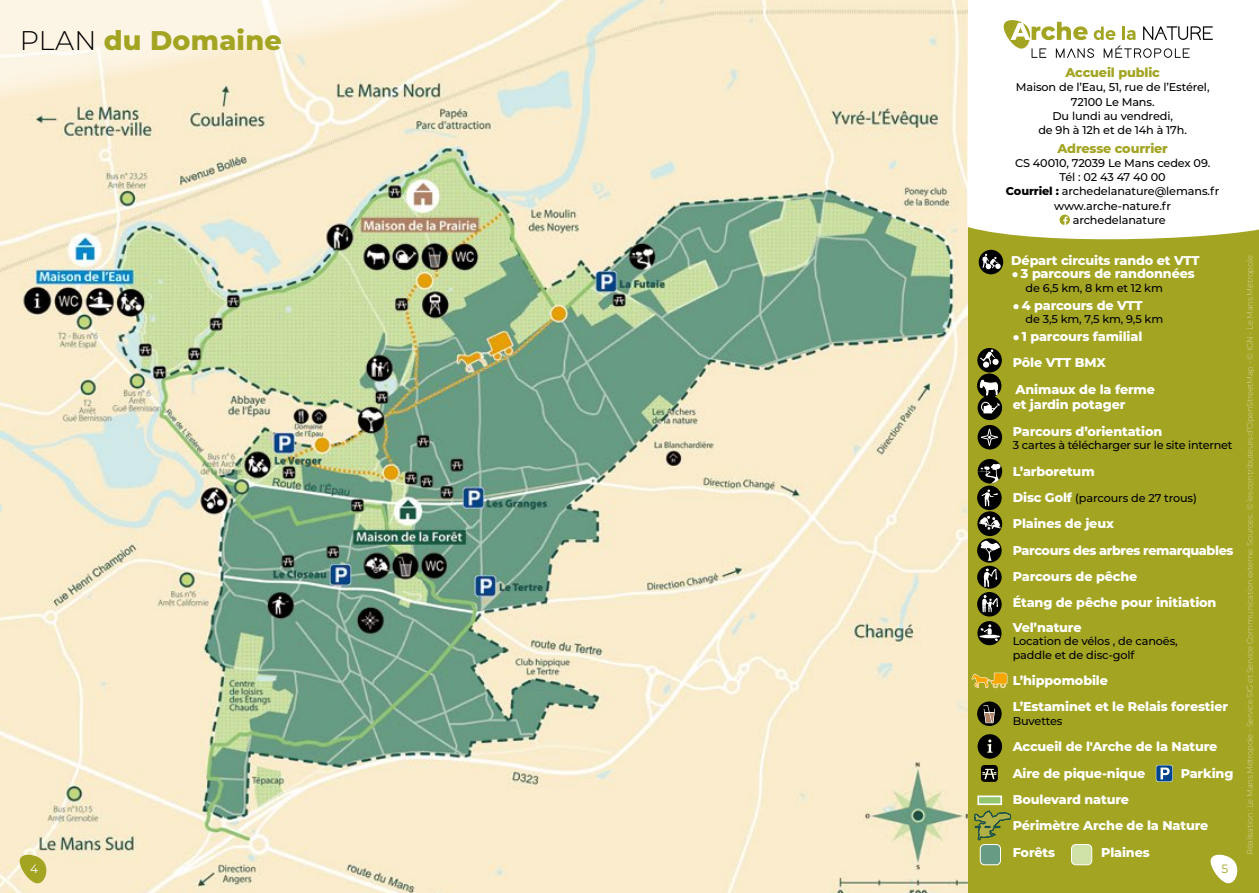
<style>
.page{position:relative;width:1259px;height:893px;background:#fff}
.page>*{position:absolute;margin:0;border:0;box-sizing:border-box;transform-origin:0 0}
.t1{font:800 27px "Montserrat";letter-spacing:.01em;color:#a2a422}
.t2{font:800 12.75px/26.4px "Montserrat";letter-spacing:-.01em;color:#fff}
.t3{font:800 12.75px "Montserrat";letter-spacing:-.01em;color:#a2a422}
.t4{font:12px "Montserrat";color:#fff}
.t5{font:12px "Montserrat";color:#a2a422}
.t6{font:500 11.25px/14.2px "Montserrat";letter-spacing:-.01em;color:#000}
.t7{font:300 8.25px "Montserrat";letter-spacing:-.03em;color:#d7d49f}
.s1{font-weight:300;color:#000}
.s2{font-weight:800}
.s3{font-weight:800;font-size:12.75px;color:#fff}
</style>
<div class="page">
<img style="left:0;top:0;width:968px;height:893px">
<div style="left:968px;top:203px;width:291px;height:690px;background:#a2a422"></div>
<svg style="left:967px;top:0;width:292px;height:248px"></svg>
<svg style="left:20px;top:855px;width:27px;height:29px"></svg>
<svg style="left:0;top:0;width:479px;height:115px;background:#f8edd5"></svg>
<svg style="left:1210px;top:854px;width:27px;height:30px"></svg>
<svg style="left:978px;top:250px;width:25px;height:24px"></svg>
<svg style="left:982px;top:254px;width:18px;height:15px"></svg>
<div style="left:977px;top:348px;width:25px;height:24px;background:#000;border-radius:50%"></div>
<div style="left:982px;top:361px;width:7px;height:7px;background:#fff;border-radius:50%"></div>
<div style="left:992px;top:359px;width:7px;height:6px;background:#fff;border-radius:50%"></div>
<svg style="left:980px;top:349px;width:15px;height:15px"></svg>
<svg style="left:977px;top:373px;width:24px;height:25px"></svg>
<svg style="left:980px;top:376px;width:18px;height:19px"></svg>
<div style="left:977px;top:396px;width:25px;height:24px;background:#000;border-radius:50%"></div>
<div style="left:981px;top:402px;width:9px;height:10px;border:1px solid #fff;border-radius:50%"></div>
<svg style="left:983px;top:403px;width:17px;height:10px"></svg>
<div style="left:977px;top:425px;width:25px;height:24px;background:#000;border-radius:50%"></div>
<svg style="left:980px;top:428px;width:18px;height:18px"></svg>
<div style="left:977px;top:459px;width:25px;height:24px;background:#000;border-radius:50%"></div>
<svg style="left:977px;top:463px;width:23px;height:20px"></svg>
<div style="left:977px;top:486px;width:24px;height:24px;background:#000;border-radius:50%"></div>
<svg style="left:981px;top:489px;width:16px;height:17px"></svg>
<div style="left:977px;top:511px;width:25px;height:25px;background:#000;border-radius:50%"></div>
<svg style="left:979px;top:516px;width:21px;height:14px"></svg>
<svg style="left:977px;top:538px;width:24px;height:25px"></svg>
<svg style="left:980px;top:540px;width:20px;height:21px"></svg>
<div style="left:977px;top:566px;width:24px;height:23px;background:#000;border-radius:50%"></div>
<svg style="left:983px;top:568px;width:14px;height:19px"></svg>
<div style="left:977px;top:592px;width:24px;height:24px;background:#000;border-radius:50%"></div>
<svg style="left:982px;top:595px;width:16px;height:17px"></svg>
<div style="left:977px;top:621px;width:24px;height:24px;background:#000;border-radius:50%"></div>
<svg style="left:979px;top:624px;width:21px;height:17px"></svg>
<svg style="left:971px;top:673px;width:36px;height:15px"></svg>
<div style="left:977px;top:701px;width:24px;height:25px;background:#000;border-radius:50%"></div>
<svg style="left:983px;top:705px;width:12px;height:18px"></svg>
<svg style="left:977px;top:734px;width:25px;height:25px"></svg>
<svg style="left:981px;top:765px;width:17px;height:17px"></svg>
<div style="left:1155px;top:765px;width:17px;height:17px;background:#c6d0c2;border-radius:3px"></div>
<svg style="left:1156px;top:765px;width:16px;height:16px"></svg>
<svg style="left:1160px;top:768px;width:9px;height:11px"></svg>
<div style="left:980px;top:844px;width:20px;height:21px;background:#679b83;border-radius:4px"></div>
<div style="left:979px;top:844px;width:22px;height:21px;border:1px solid #fff;border-radius:4px"></div>
<div style="left:1071px;top:844px;width:20px;height:21px;background:#cfe1a6;border-radius:4px"></div>
<div style="left:1071px;top:844px;width:21px;height:21px;border:1px solid #fff;border-radius:4px"></div>
<svg style="left:1059px;top:215px;width:11px;height:10px"></svg>
<svg style="left:1001px;top:19px;width:211px;height:39px"></svg>
<svg style="left:974px;top:795px;width:36px;height:45px"></svg>
<h1 class="t1" style="left:20px;top:20px;width:264px"><span class="s1">PLAN</span> du Domaine</h1>
<p class="t3" style="left:1065px;top:63px;width:96px">Accueil public</p>
<p class="t6" style="left:1015px;top:80px;width:195px;text-align:center">Maison de l’Eau, 51, rue de l’Estérel,<br>72100 Le Mans.<br>Du lundi au vendredi,<br>de 9h à 12h et de 14h à 17h.</p>
<p class="t3" style="left:1057px;top:139px;width:112px">Adresse courrier</p>
<p class="t6" style="left:1015px;top:155px;width:197px">CS 40010, 72039 Le Mans cedex 09.</p>
<p class="t6" style="left:1059px;top:170px;width:108px">Tél : 02 43 47 40 00</p>
<p class="t6" style="left:1006px;top:184px;width:215px"><span class="s2">Courriel :</span> archedelanature@lemans.fr</p>
<p class="t6" style="left:1054px;top:198px;width:119px">www.arche-nature.fr</p>
<p class="t6" style="left:1072px;top:212px;width:95px">archedelanature</p>
<p class="t2" style="left:1011px;top:246px;width:190px">Départ circuits rando et VTT</p>
<p class="t2" style="left:1011px;top:260px;width:185px">● 3 parcours de randonnées</p>
<p class="t6" style="left:1025px;top:280px;width:139px">de 6,5 km, 8 km et 12 km</p>
<p class="t2" style="left:1012px;top:291px;width:131px">● 4 parcours de VTT</p>
<p class="t6" style="left:1025px;top:311px;width:139px">de 3,5 km, 7,5 km, 9,5 km</p>
<p class="t2" style="left:1012px;top:322px;width:144px">● 1 parcours familial<br>Pôle VTT BMX<br>Animaux de la ferme</p>
<p class="t2" style="left:1012px;top:391px;width:151px">et jardin potager<br>Parcours d’orientation</p>
<p class="t6" style="left:1012px;top:438px;width:221px">3 cartes à télécharger sur le site internet</p>
<p class="t2" style="left:1012px;top:457px;width:83px">L’arboretum</p>
<p class="t6" style="left:1012px;top:490px;width:186px"><span class="s3">Disc Golf</span> (parcours de 27 trous)</p>
<p class="t2" style="left:1012px;top:510px;width:222px">Plaines de jeux<br>Parcours des arbres remarquables<br>Parcours de pêche<br>Étang de pêche pour initiation</p>
<p class="t2" style="left:1012px;top:613px;width:70px">Vel’nature</p>
<p class="t6" style="left:1012px;top:634px;width:167px;line-height:13.5px">Location de vélos , de canoës, paddle et de disc-golf</p>
<p class="t2" style="left:1012px;top:666px;width:217px">L’hippomobile<br>L’Estaminet et le Relais forestier</p>
<p class="t6" style="left:1012px;top:713px;width:51px">Buvettes</p>
<p class="t2" style="left:1012px;top:733px;width:206px">Accueil de l'Arche de la Nature<br>Aire de pique-nique</p>
<p class="t2" style="left:1180px;top:759px;width:54px">Parking</p>
<p class="t2" style="left:1012px;top:786px;width:197px">Boulevard nature<br>Périmètre Arche de la Nature<br>Forêts</p>
<p class="t2" style="left:1101px;top:838px;width:50px">Plaines</p>
<p class="t4" style="left:30px;top:860px;width:9px">4</p>
<p class="t5" style="left:1221px;top:860px;width:8px">5</p>
<p class="t7" style="left:1244px;top:855px;width:601px;rotate:-90deg">Réalisation : Le Mans Métropole - Service SIG et Service Communication externe. Sources : © les contributeurs d’OpenStreetMap - © IGN - Le Mans Métropole</p>
</div>
